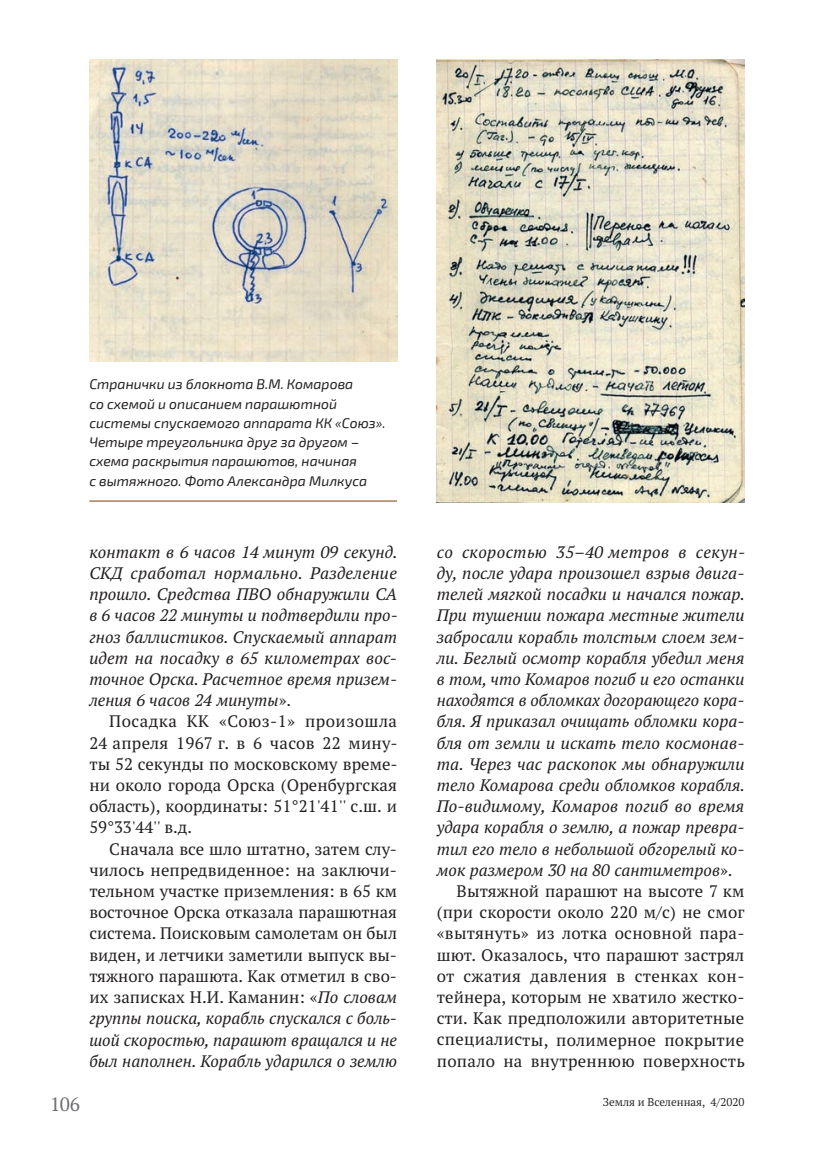
<style>
.page{position:relative;width:814px;height:1161px;background:#fff}
.page>*{position:absolute;margin:0;border:0;box-sizing:border-box;transform-origin:0 0}
.t1{font:19.25px "PT Serif Pro";color:#6c6d70}
.t2{font:16.62px/21.2px "PT Serif Pro";letter-spacing:.005em;color:#231f20;text-align:justify}
.t3{font:italic 16.62px/21.2px "PT Serif Pro";color:#231f20;text-align:justify}
.t4{font:italic 16.62px "PT Serif Pro";letter-spacing:.025em;color:#231f20}
.t5{font:16.62px "PT Serif Pro";letter-spacing:.025em;color:#231f20}
.t6{font:italic 14px/19.2px "Exo 2";color:#231f20}
.t7{font:11.38px "PT Serif Pro";color:#231f20}
.s1{font-style:normal}
.s2{font-style:italic}
</style>
<div class="page">
<img style="left:89px;top:60px;width:308px;height:301px">
<img style="left:437px;top:60px;width:307px;height:442px">
<hr style="left:89px;top:501px;width:308px;height:1px;background:#7c3e08">
<p class="t6" style="left:89px;top:375px;width:298px">Странички из блокнота В.М. Комарова<br>со схемой и описанием парашютной системы спускаемого аппарата КК «Союз».<br>Четыре треугольника друг за другом – схема раскрытия парашютов, начиная<br>с вытяжного. Фото Александра Милкуса</p>
<p class="t3" style="left:89px;top:541px;width:310px">контакт в 6 часов 14 минут 09 секунд.<br>СКД сработал нормально. Разделение прошло. Средства ПВО обнаружили СА в 6 часов 22 минуты и подтвердили про&shy;гноз баллистиков. Спускаемый аппарат идет на посадку в 65 километрах вос&shy;точное Орска. Расчетное время призем&shy;ления 6 часов 24 минуты<span class="s1">».</span></p>
<p class="t2" style="left:89px;top:710px;width:310px;text-indent:20px">Посадка КК «Союз‑1» произошла 24 апреля 1967 г. в 6 часов 22 мину&shy;ты 52 секунды по московскому време&shy;ни около города Орска (Оренбургская область), координаты: 51°21'41'' с.ш. и 59°33'44'' в.д.</p>
<p class="t2" style="left:89px;top:838px;width:309px;text-indent:20px">Сначала все шло штатно, затем слу&shy;чилось непредвиденное: на заключи&shy;тельном участке приземления: в 65 км восточное Орска отказала парашютная система. Поисковым самолетам он был виден, и летчики заметили выпуск вы&shy;тяжного парашюта. Как отметил в сво&shy;их записках Н.И. Каманин: «<span class="s2">По словам группы поиска, корабль спускался с боль&shy;шой скоростью, парашют вращался и не был наполнен. Корабль ударился о землю</span></p>
<p class="t4" style="left:437px;top:541px;width:310px">со скоростью 35<span class="s1">–</span>40 метров в секун-</p>
<p class="t3" style="left:437px;top:562px;width:309px">ду, после удара произошел взрыв двига-</p>
<p class="t3" style="left:437px;top:583px;width:310px">телей мягкой посадки и начался пожар.</p>
<p class="t3" style="left:437px;top:604px;width:309px">При тушении пожара местные жители</p>
<p class="t3" style="left:437px;top:626px;width:309px">забросали корабль толстым слоем зем-</p>
<p class="t3" style="left:437px;top:647px;width:309px">ли. Беглый осмотр корабля убедил меня</p>
<p class="t3" style="left:437px;top:668px;width:309px">в том, что Комаров погиб и его останки</p>
<p class="t3" style="left:437px;top:689px;width:309px">находятся в обломках догорающего кора-</p>
<p class="t3" style="left:437px;top:710px;width:309px">бля. Я приказал очищать обломки кора-</p>
<p class="t3" style="left:437px;top:732px;width:309px">бля от земли и искать тело космонав-</p>
<p class="t3" style="left:437px;top:753px;width:309px">та. Через час раскопок мы обнаружили</p>
<p class="t3" style="left:437px;top:774px;width:310px">тело Комарова среди обломков корабля.</p>
<p class="t3" style="left:437px;top:795px;width:309px">По-видимому, Комаров погиб во время</p>
<p class="t3" style="left:437px;top:816px;width:309px">удара корабля о землю, а пожар превра-</p>
<p class="t3" style="left:437px;top:838px;width:309px">тил его тело в небольшой обгорелый ко-</p>
<p class="t3" style="left:437px;top:859px;width:297px">мок размером 30 на 80 сантиметров<span class="s1">».</span></p>
<p class="t2" style="left:456px;top:880px;width:289px">Вытяжной парашют на высоте 7 км</p>
<p class="t2" style="left:437px;top:901px;width:309px">(при скорости около 220 м/с) не смог</p>
<p class="t2" style="left:437px;top:923px;width:309px">«вытянуть» из лотка основной пара-</p>
<p class="t2" style="left:437px;top:944px;width:309px">шют. Оказалось, что парашют застрял</p>
<p class="t5" style="left:437px;top:965px;width:309px">от сжатия давления в стенках кон-</p>
<p class="t2" style="left:437px;top:986px;width:309px">тейнера, которым не хватило жестко-</p>
<p class="t2" style="left:437px;top:1007px;width:309px">сти. Как предположили авторитетные</p>
<p class="t2" style="left:437px;top:1029px;width:309px">специалисты, полимерное покрытие</p>
<p class="t2" style="left:437px;top:1050px;width:309px">попало на внутреннюю поверхность</p>
<p class="t1" style="left:50px;top:1092px;width:31px">106</p>
<p class="t7" style="left:602px;top:1094px;width:143px">Земля и Вселенная, 4/2020</p>
</div>
